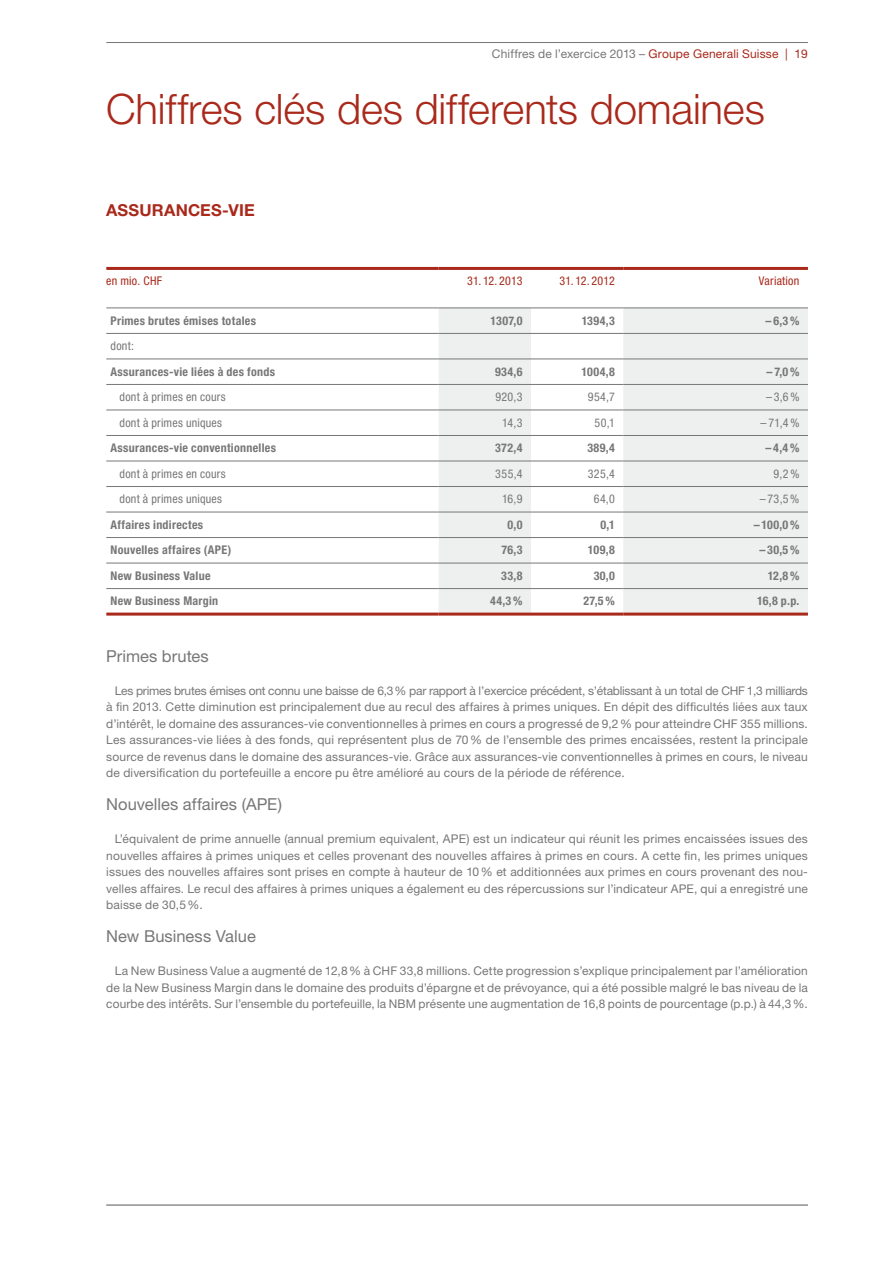
<style>
.page{position:relative;width:893px;height:1263px;background:#fff}
.page>*{position:absolute;margin:0;border:0;box-sizing:border-box;transform-origin:0 0}
.t1{font:300 42px "Helvetica Neue LT Std";letter-spacing:-.005em;color:#a9291b}
.t2{font:16.5px "Helvetica Neue LT Std";color:#777}
.t3{font:700 16.5px "Helvetica Neue LT Std";letter-spacing:.01em;color:#a9291b}
.t4{font:12px/16.5px "Helvetica Neue LT Std";letter-spacing:.01em;color:#777;text-align:justify}
.t5{font:700 condensed 12px "Helvetica Neue LT Std";letter-spacing:.025em;color:#777}
.t6{font:condensed 12px "Helvetica Neue LT Std";letter-spacing:.02em;color:#777}
.t7{font:condensed 12px "Helvetica Neue LT Std";letter-spacing:.02em;color:#a9291b}
.s1{color:#a9291b}
</style>
<div class="page">
<hr style="left:106px;top:42px;width:702px;height:1px;background:#777">
<svg style="left:439px;top:308px;width:369px;height:305px;fill:#eeefef"></svg>
<hr style="left:106px;top:267px;width:333px;height:3px;background:#a9291b">
<hr style="left:106px;top:307px;width:333px;height:1px;background:#777">
<hr style="left:439px;top:267px;width:92px;height:3px;background:#a9291b">
<hr style="left:439px;top:307px;width:92px;height:1px;background:#777">
<hr style="left:531px;top:267px;width:92px;height:3px;background:#a9291b">
<hr style="left:623px;top:267px;width:185px;height:3px;background:#a9291b">
<hr style="left:531px;top:307px;width:92px;height:1px;background:#777">
<hr style="left:623px;top:307px;width:185px;height:1px;background:#777">
<hr style="left:439px;top:486px;width:92px;height:1px;background:#777">
<hr style="left:623px;top:486px;width:185px;height:1px;background:#777">
<hr style="left:439px;top:512px;width:92px;height:1px;background:#777">
<hr style="left:623px;top:512px;width:185px;height:1px;background:#777">
<hr style="left:439px;top:563px;width:92px;height:1px;background:#777">
<hr style="left:623px;top:563px;width:185px;height:1px;background:#777">
<hr style="left:439px;top:588px;width:92px;height:1px;background:#777">
<hr style="left:623px;top:588px;width:185px;height:1px;background:#777">
<hr style="left:106px;top:333px;width:333px;height:1px;background:#777">
<hr style="left:106px;top:359px;width:333px;height:1px;background:#777">
<hr style="left:106px;top:384px;width:333px;height:1px;background:#777">
<hr style="left:106px;top:410px;width:333px;height:1px;background:#777">
<hr style="left:106px;top:435px;width:333px;height:1px;background:#777">
<hr style="left:106px;top:461px;width:333px;height:1px;background:#777">
<hr style="left:106px;top:563px;width:333px;height:1px;background:#777">
<hr style="left:106px;top:588px;width:333px;height:1px;background:#777">
<hr style="left:106px;top:537px;width:333px;height:1px;background:#777">
<hr style="left:531px;top:486px;width:92px;height:1px;background:#777">
<hr style="left:531px;top:512px;width:92px;height:1px;background:#777">
<hr style="left:439px;top:537px;width:92px;height:1px;background:#777">
<hr style="left:531px;top:537px;width:92px;height:1px;background:#777">
<hr style="left:623px;top:537px;width:185px;height:1px;background:#777">
<hr style="left:531px;top:563px;width:92px;height:1px;background:#777">
<hr style="left:531px;top:588px;width:92px;height:1px;background:#777">
<hr style="left:531px;top:333px;width:92px;height:1px;background:#777">
<hr style="left:531px;top:359px;width:92px;height:1px;background:#777">
<hr style="left:531px;top:384px;width:92px;height:1px;background:#777">
<hr style="left:531px;top:410px;width:92px;height:1px;background:#777">
<hr style="left:531px;top:435px;width:92px;height:1px;background:#777">
<hr style="left:531px;top:461px;width:92px;height:1px;background:#777">
<hr style="left:439px;top:333px;width:92px;height:1px;background:#777">
<hr style="left:623px;top:333px;width:185px;height:1px;background:#777">
<hr style="left:439px;top:359px;width:92px;height:1px;background:#777">
<hr style="left:623px;top:359px;width:185px;height:1px;background:#777">
<hr style="left:439px;top:384px;width:92px;height:1px;background:#777">
<hr style="left:623px;top:384px;width:185px;height:1px;background:#777">
<hr style="left:439px;top:410px;width:92px;height:1px;background:#777">
<hr style="left:623px;top:410px;width:185px;height:1px;background:#777">
<hr style="left:439px;top:435px;width:92px;height:1px;background:#777">
<hr style="left:623px;top:435px;width:185px;height:1px;background:#777">
<hr style="left:439px;top:461px;width:92px;height:1px;background:#777">
<hr style="left:623px;top:461px;width:185px;height:1px;background:#777">
<hr style="left:106px;top:486px;width:333px;height:1px;background:#777">
<hr style="left:106px;top:512px;width:333px;height:1px;background:#777">
<hr style="left:106px;top:613px;width:333px;height:3px;background:#a9291b">
<hr style="left:439px;top:613px;width:92px;height:3px;background:#a9291b">
<hr style="left:531px;top:613px;width:92px;height:3px;background:#a9291b">
<hr style="left:623px;top:613px;width:185px;height:3px;background:#a9291b">
<hr style="left:106px;top:1205px;width:702px;height:1px;background:#777">
<p class="t4" style="left:492px;top:45px;width:317px">Chiffres de l’exercice 2013 – <span class="s1">Groupe Generali Suisse | 19</span></p>
<h1 class="t1" style="left:106px;top:83px;width:660px">Chiffres clés des differents domaines</h1>
<h2 class="t3" style="left:106px;top:200px;width:150px">ASSURANCES-VIE</h2>
<p class="t7" style="left:106px;top:274px;width:57px">en mio. CHF</p>
<p class="t7" style="left:467px;top:274px;width:57px">31. 12. 2013</p>
<p class="t7" style="left:560px;top:274px;width:57px">31. 12. 2012</p>
<p class="t7" style="left:759px;top:274px;width:42px">Variation</p>
<p class="t5" style="left:111px;top:313px;width:147px">Primes brutes émises totales</p>
<p class="t5" style="left:491px;top:313px;width:33px">1307,0</p>
<p class="t5" style="left:582px;top:313px;width:34px">1394,3</p>
<p class="t5" style="left:766px;top:313px;width:35px">–6,3%</p>
<p class="t6" style="left:111px;top:339px;width:25px">dont:</p>
<p class="t5" style="left:111px;top:364px;width:166px">Assurances-vie liées à des fonds</p>
<p class="t5" style="left:495px;top:364px;width:29px">934,6</p>
<p class="t5" style="left:582px;top:364px;width:35px">1004,8</p>
<p class="t5" style="left:767px;top:364px;width:34px">–7,0%</p>
<p class="t6" style="left:120px;top:390px;width:108px">dont à primes en cours</p>
<p class="t6" style="left:495px;top:390px;width:29px">920,3</p>
<p class="t6" style="left:588px;top:390px;width:28px">954,7</p>
<p class="t6" style="left:766px;top:390px;width:35px">–3,6%</p>
<p class="t6" style="left:120px;top:416px;width:104px">dont à primes uniques</p>
<p class="t6" style="left:502px;top:416px;width:22px">14,3</p>
<p class="t6" style="left:595px;top:416px;width:22px">50,1</p>
<p class="t6" style="left:761px;top:416px;width:40px">– 71,4%</p>
<p class="t5" style="left:111px;top:441px;width:167px">Assurances-vie conventionnelles</p>
<p class="t5" style="left:495px;top:441px;width:29px">372,4</p>
<p class="t5" style="left:587px;top:441px;width:29px">389,4</p>
<p class="t5" style="left:766px;top:441px;width:35px">–4,4%</p>
<p class="t6" style="left:120px;top:467px;width:108px">dont à primes en cours</p>
<p class="t6" style="left:495px;top:467px;width:29px">355,4</p>
<p class="t6" style="left:588px;top:467px;width:28px">325,4</p>
<p class="t6" style="left:774px;top:467px;width:27px">9,2%</p>
<p class="t6" style="left:120px;top:492px;width:104px">dont à primes uniques</p>
<p class="t6" style="left:502px;top:492px;width:22px">16,9</p>
<p class="t6" style="left:594px;top:492px;width:23px">64,0</p>
<p class="t6" style="left:760px;top:492px;width:41px">– 73,5%</p>
<p class="t5" style="left:111px;top:517px;width:94px">Affaires indirectes</p>
<p class="t5" style="left:508px;top:517px;width:16px">0,0</p>
<p class="t5" style="left:601px;top:517px;width:16px">0,1</p>
<p class="t5" style="left:754px;top:517px;width:47px">– 100,0%</p>
<p class="t5" style="left:111px;top:543px;width:122px">Nouvelles affaires (APE)</p>
<p class="t5" style="left:501px;top:543px;width:23px">76,3</p>
<p class="t5" style="left:588px;top:543px;width:28px">109,8</p>
<p class="t5" style="left:759px;top:543px;width:42px">–30,5%</p>
<p class="t5" style="left:111px;top:568px;width:102px">New Business Value</p>
<p class="t5" style="left:501px;top:568px;width:23px">33,8</p>
<p class="t5" style="left:594px;top:568px;width:23px">30,0</p>
<p class="t5" style="left:768px;top:568px;width:33px">12,8%</p>
<p class="t5" style="left:111px;top:594px;width:109px">New Business Margin</p>
<p class="t5" style="left:490px;top:594px;width:34px">44,3%</p>
<p class="t5" style="left:583px;top:594px;width:33px">27,5%</p>
<p class="t5" style="left:757px;top:594px;width:44px">16,8 p.p.</p>
<h2 class="t2" style="left:106px;top:646px;width:104px">Primes brutes</h2>
<p class="t4" style="left:106px;top:682px;width:703px;text-indent:9px">Les primes brutes émises ont connu une baisse de 6,3% par rapport à l’exercice précédent, s’établissant à un total de CHF 1,3 milliards à fin 2013. Cette diminution est principalement due au recul des affaires à primes uniques. En dépit des difficultés liées aux taux d’intérêt, le domaine des assurances-vie conventionnelles à primes en cours a progressé de 9,2% pour atteindre CHF 355 millions.<br>Les assurances-vie liées à des fonds, qui représentent plus de 70% de l’ensemble des primes encaissées, restent la principale source de revenus dans le domaine des assurances-vie. Grâce aux assurances-vie conventionnelles à primes en cours, le niveau de diversification du portefeuille a encore pu être amélioré au cours de la période de référence.</p>
<h2 class="t2" style="left:106px;top:795px;width:177px">Nouvelles affaires (APE)</h2>
<p class="t4" style="left:106px;top:831px;width:703px;text-indent:9px">L’équivalent de prime annuelle (annual premium equivalent, APE) est un indicateur qui réunit les primes encaissées issues des nouvelles affaires à primes uniques et celles provenant des nouvelles affaires à primes en cours. A cette fin, les primes uniques issues des nouvelles affaires sont prises en compte à hauteur de 10% et additionnées aux primes en cours provenant des nou&shy;velles affaires. Le recul des affaires à primes uniques a également eu des répercussions sur l’indicateur APE, qui a enregistré une baisse de 30,5%.</p>
<h2 class="t2" style="left:106px;top:927px;width:151px">New Business Value</h2>
<p class="t4" style="left:106px;top:963px;width:703px;text-indent:9px">La New Business Value a augmenté de 12,8% à CHF 33,8 millions. Cette progression s’explique principalement par l’amélioration de la New Business Margin dans le domaine des produits d’épargne et de prévoyance, qui a été possible malgré le bas niveau de la courbe des intérêts. Sur l’ensemble du portefeuille, la NBM présente une augmentation de 16,8 points de pourcentage (p.p.) à 44,3%.</p>
</div>
